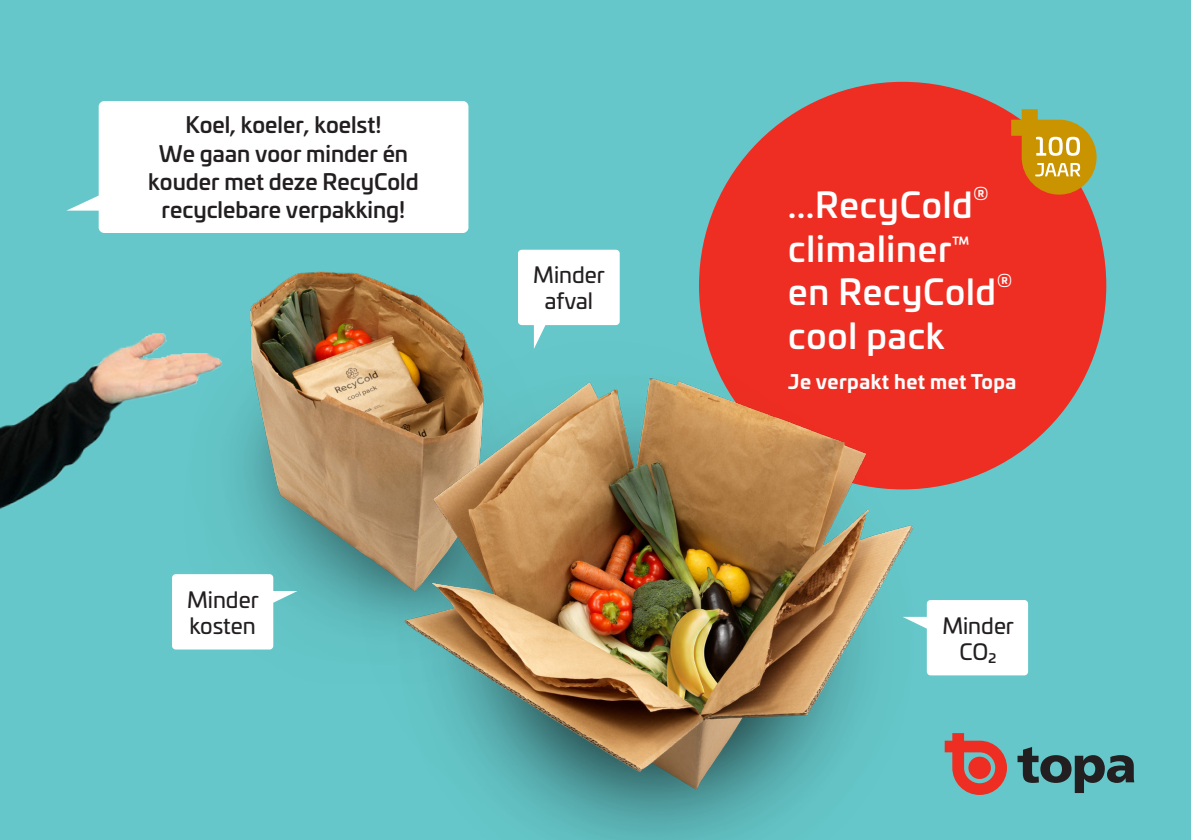
<style>
.page{position:relative;width:1191px;height:840px;background:#fff}
.page>*{position:absolute;margin:0;border:0;box-sizing:border-box;transform-origin:0 0}
.t1{font:500 34.8px "Univia Pro";letter-spacing:.025em;color:#fff}
.t2{font:500 22px/28.2px "Univia Pro";color:#231f20;text-align:center}
.t3{font:22px "Univia Pro";color:#231f20}
.t4{font:700 19.2px "Univia Pro";letter-spacing:.025em;color:#fff}
.t5{font:500 17.4px "Univia Pro";color:#fff}
</style>
<div class="page">
<div style="left:0;top:0;width:1191px;height:839px;background:#65c7c9"></div>
<svg style="left:68px;top:191px;width:31px;height:19px"></svg>
<div style="left:99px;top:101px;width:369px;height:132px;background:#fff;border-radius:6px"></div>
<img style="left:174px;top:140px;width:295px;height:510px">
<div style="left:699px;top:82px;width:407px;height:407px;background:#ee2e22;border-radius:50%"></div>
<img style="left:268px;top:259px;width:790px;height:580px">
<img style="left:0;top:301px;width:248px;height:226px">
<svg style="left:518px;top:249px;width:101px;height:100px"></svg>
<svg style="left:172px;top:574px;width:125px;height:75px"></svg>
<svg style="left:902px;top:599px;width:126px;height:76px"></svg>
<svg style="left:944px;top:732px;width:63px;height:62px"></svg>
<div style="left:968px;top:756px;width:23px;height:22px;background:#ee2e22;border-radius:50%"></div>
<svg style="left:1017px;top:746px;width:117px;height:46px"></svg>
<svg style="left:1011px;top:109px;width:85px;height:85px"></svg>
<p class="t2" style="left:148px;top:110px;width:272px">Koel, koeler, koelst!<br>We gaan voor minder én kouder met deze RecyCold recyclebare verpakking!</p>
<p class="t3" style="left:533px;top:258px;width:73px">Minder</p>
<p class="t3" style="left:545px;top:284px;width:50px">afval</p>
<p class="t1" style="left:788px;top:178px;width:186px">...RecyCold</p>
<p class="t5" style="left:973px;top:180px;width:16px">®</p>
<p class="t1" style="left:788px;top:222px;width:183px">climaliner<sup>™</sup></p>
<p class="t1" style="left:788px;top:265px;width:209px">en RecyCold</p>
<p class="t5" style="left:997px;top:267px;width:16px">®</p>
<p class="t1" style="left:788px;top:308px;width:158px">cool pack</p>
<p class="t4" style="left:788px;top:366px;width:229px">Je verpakt het met Topa</p>
<p class="t3" style="left:187px;top:582px;width:73px">Minder</p>
<p class="t3" style="left:190px;top:608px;width:68px">kosten</p>
<p class="t3" style="left:942px;top:608px;width:73px">Minder</p>
<p class="t3" style="left:959px;top:634px;width:38px">CO<sub>2</sub></p>
</div>
